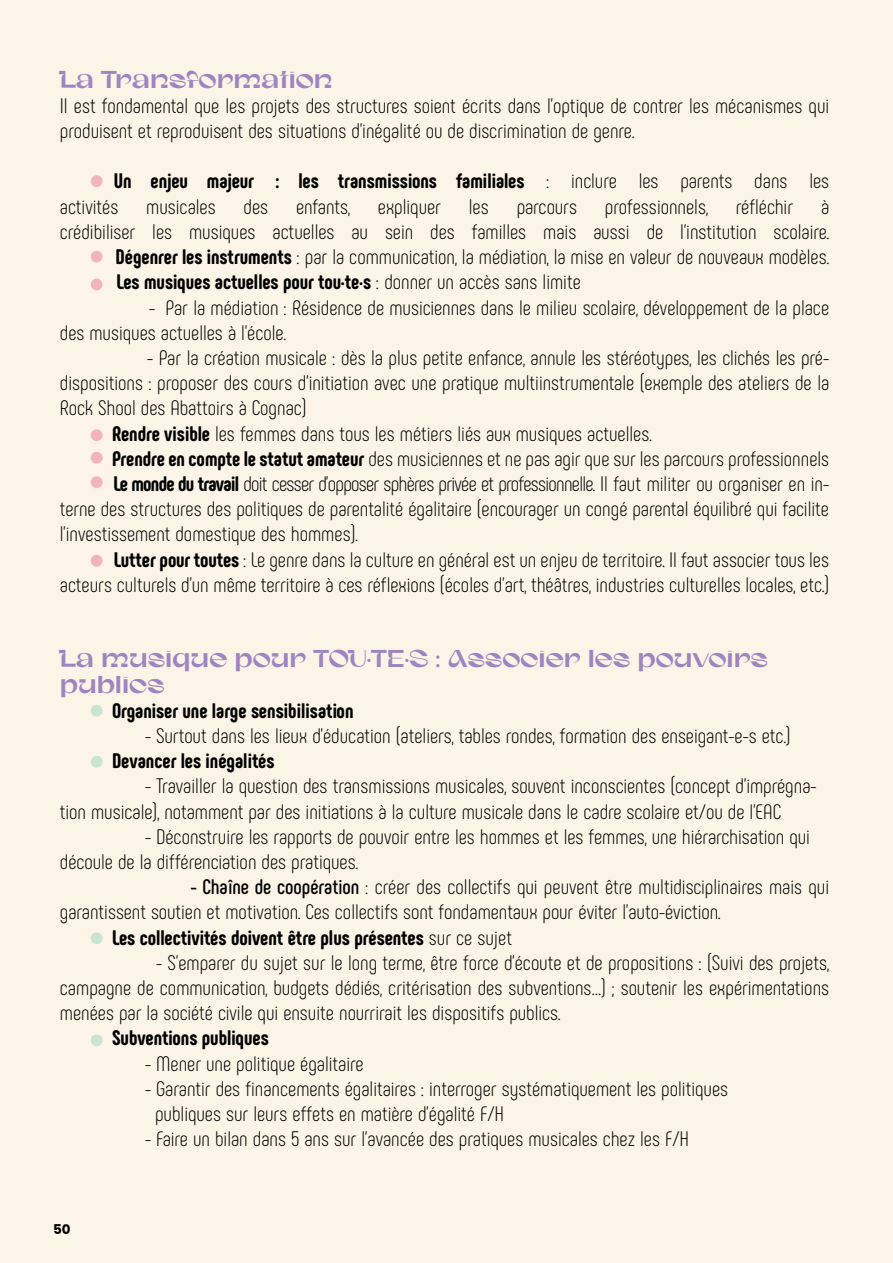
<style>
.page{position:relative;width:893px;height:1263px;background:#fcf4e6}
.page>*{position:absolute;margin:0;border:0;box-sizing:border-box;transform-origin:0 0}
.t1{font:300 21px/25.2px "Phenomena";color:#000}
.t2{font:800 21px/25.2px "Phenomena";color:#000}
.t3{font:300 21px "Phenomena";letter-spacing:-.035em;color:#000}
.t4{font:21px/25.2px "Gunter";color:#9e85c1}
.t5{font:700 13.5px "Poppins";color:#000}
.s1{font-weight:300}
.s2{font-weight:800}
.s3{font-weight:700}
</style>
<div class="page">
<div style="left:91px;top:251px;width:12px;height:12px;background:#f3b3bb;border-radius:50%"></div>
<div style="left:91px;top:279px;width:12px;height:11px;background:#f3b3bb;border-radius:50%"></div>
<div style="left:91px;top:175px;width:12px;height:12px;background:#f3b3bb;border-radius:50%"></div>
<div style="left:91px;top:429px;width:12px;height:12px;background:#f3b3bb;border-radius:50%"></div>
<div style="left:91px;top:476px;width:12px;height:12px;background:#f3b3bb;border-radius:50%"></div>
<div style="left:91px;top:452px;width:12px;height:12px;background:#f3b3bb;border-radius:50%"></div>
<div style="left:91px;top:555px;width:12px;height:12px;background:#f3b3bb;border-radius:50%"></div>
<div style="left:91px;top:756px;width:12px;height:12px;background:#c8e5d3;border-radius:50%"></div>
<div style="left:91px;top:705px;width:12px;height:12px;background:#c8e5d3;border-radius:50%"></div>
<div style="left:91px;top:932px;width:12px;height:12px;background:#c8e5d3;border-radius:50%"></div>
<div style="left:91px;top:1034px;width:12px;height:12px;background:#c8e5d3;border-radius:50%"></div>
<p class="t4" style="left:60px;top:66px;width:274px">La Transformation</p>
<p class="t1" style="left:60px;top:93px;width:771px">Il est fondamental que les projets des structures soient écrits dans l’optique de contrer les mécanismes qui produisent et reproduisent des situations d’inégalité ou de discrimination de genre.</p>
<p class="t2" style="left:60px;top:168px;width:771px;text-indent:54px">Un enjeu majeur : les transmissions familiales <span class="s1">: inclure les parents dans les activités</span></p>
<p class="t1" style="left:146px;top:194px;width:71px">musicales</p>
<p class="t1" style="left:244px;top:194px;width:26px">des</p>
<p class="t1" style="left:296px;top:194px;width:55px">enfants,</p>
<p class="t1" style="left:378px;top:194px;width:65px">expliquer</p>
<p class="t1" style="left:469px;top:194px;width:21px">les</p>
<p class="t1" style="left:517px;top:194px;width:62px">parcours</p>
<p class="t1" style="left:605px;top:194px;width:105px">professionnels,</p>
<p class="t1" style="left:736px;top:194px;width:59px">réfléchir</p>
<p class="t1" style="left:821px;top:194px;width:10px">à</p>
<p class="t1" style="left:60px;top:219px;width:771px">crédibiliser les musiques actuelles au sein des familles mais aussi de l’institution scolaire.</p>
<p class="t1" style="left:116px;top:244px;width:715px"><span class="s2">Dégenrer les instruments</span> : par la communication, la médiation, la mise en valeur de nouveaux modèles.</p>
<p class="t2" style="left:116px;top:269px;width:466px">Les musiques actuelles pour tou·te·s <span class="s1">: donner un accès sans limite</span></p>
<p class="t1" style="left:60px;top:295px;width:771px;text-indent:89px">- Par la médiation : Résidence de musiciennes dans le milieu scolaire, développement de la place des musiques actuelles à l’école.</p>
<p class="t1" style="left:147px;top:345px;width:683px">- Par la création musicale : dès la plus petite enfance, annule les stéréotypes, les clichés les pré-</p>
<p class="t1" style="left:60px;top:370px;width:771px">dispositions : proposer des cours d’initiation avec une pratique multiinstrumentale (exemple des ateliers de la</p>
<p class="t1" style="left:60px;top:395px;width:248px">Rock Shool des Abattoirs à Cognac)</p>
<p class="t1" style="left:112px;top:421px;width:541px"><span class="s2">Rendre visible</span> les femmes dans tous les métiers liés aux musiques actuelles.</p>
<p class="t1" style="left:112px;top:446px;width:719px"><span class="s2">Prendre en compte le statut amateur</span> des musiciennes et ne pas agir que sur les parcours professionnels</p>
<p class="t3" style="left:113px;top:472px;width:717px"><span class="s2">Le monde du travail</span> doit cesser d’opposer sphères privée et professionnelle. Il faut militer ou organiser en in-</p>
<p class="t1" style="left:60px;top:496px;width:771px">terne des structures des politiques de parentalité égalitaire (encourager un congé parental équilibré qui facilite</p>
<p class="t1" style="left:60px;top:521px;width:299px">l’investissement domestique des hommes).</p>
<p class="t1" style="left:114px;top:547px;width:717px"><span class="s2">Lutter pour toutes</span> : Le genre dans la culture en général est un enjeu de territoire. Il faut associer tous les</p>
<p class="t1" style="left:60px;top:572px;width:771px">acteurs culturels d’un même territoire à ces réflexions (écoles d’art, théâtres, industries culturelles locales, etc.)</p>
<p class="t4" style="left:60px;top:646px;width:710px">La musique pour TOU·TE·S : Associer les pouvoirs publics</p>
<p class="t2" style="left:112px;top:698px;width:243px">Organiser une large sensibilisation</p>
<p class="t1" style="left:145px;top:723px;width:647px">- Surtout dans les lieux d’éducation (ateliers, tables rondes, formation des enseigant-e-s etc.)</p>
<p class="t2" style="left:112px;top:748px;width:164px">Devancer les inégalités</p>
<p class="t1" style="left:60px;top:773px;width:758px;text-indent:85px">- Travailler la question des transmissions musicales, souvent inconscientes (concept d’imprégna&shy;tion musicale), notamment par des initiations à la culture musicale dans le cadre scolaire et/ou de l’EAC</p>
<p class="t1" style="left:60px;top:824px;width:752px;text-indent:85px">- Déconstruire les rapports de pouvoir entre les hommes et les femmes, une hiérarchisation qui découle de la différenciation des pratiques.</p>
<p class="t1" style="left:191px;top:874px;width:640px"><span class="s3">- Chaîne de coopération</span> : créer des collectifs qui peuvent être multidisciplinaires mais qui</p>
<p class="t1" style="left:60px;top:899px;width:662px">garantissent soutien et motivation. Ces collectifs sont fondamentaux pour éviter l’auto-éviction.</p>
<p class="t2" style="left:112px;top:924px;width:401px">Les collectivités doivent être plus présentes <span class="s1">sur ce sujet</span></p>
<p class="t1" style="left:60px;top:950px;width:771px;text-align:justify;text-indent:96px">- S’emparer du sujet sur le long terme, être force d’écoute et de propositions : (Suivi des projets, campagne de communication, budgets dédiés, critérisation des subventions…) ; soutenir les expérimentations menées par la société civile qui ensuite nourrirait les dispositifs publics.</p>
<p class="t2" style="left:112px;top:1025px;width:158px">Subventions publiques</p>
<p class="t1" style="left:145px;top:1051px;width:220px">- Mener une politique égalitaire</p>
<p class="t1" style="left:155px;top:1076px;width:574px;text-indent:-10px">- Garantir des financements égalitaires : interroger systématiquement les politiques publiques sur leurs effets en matière d’égalité F/H</p>
<p class="t1" style="left:145px;top:1126px;width:545px">- Faire un bilan dans 5 ans sur l’avancée des pratiques musicales chez les F/H</p>
<p class="t5" style="left:53px;top:1222px;width:19px">50</p>
</div>
